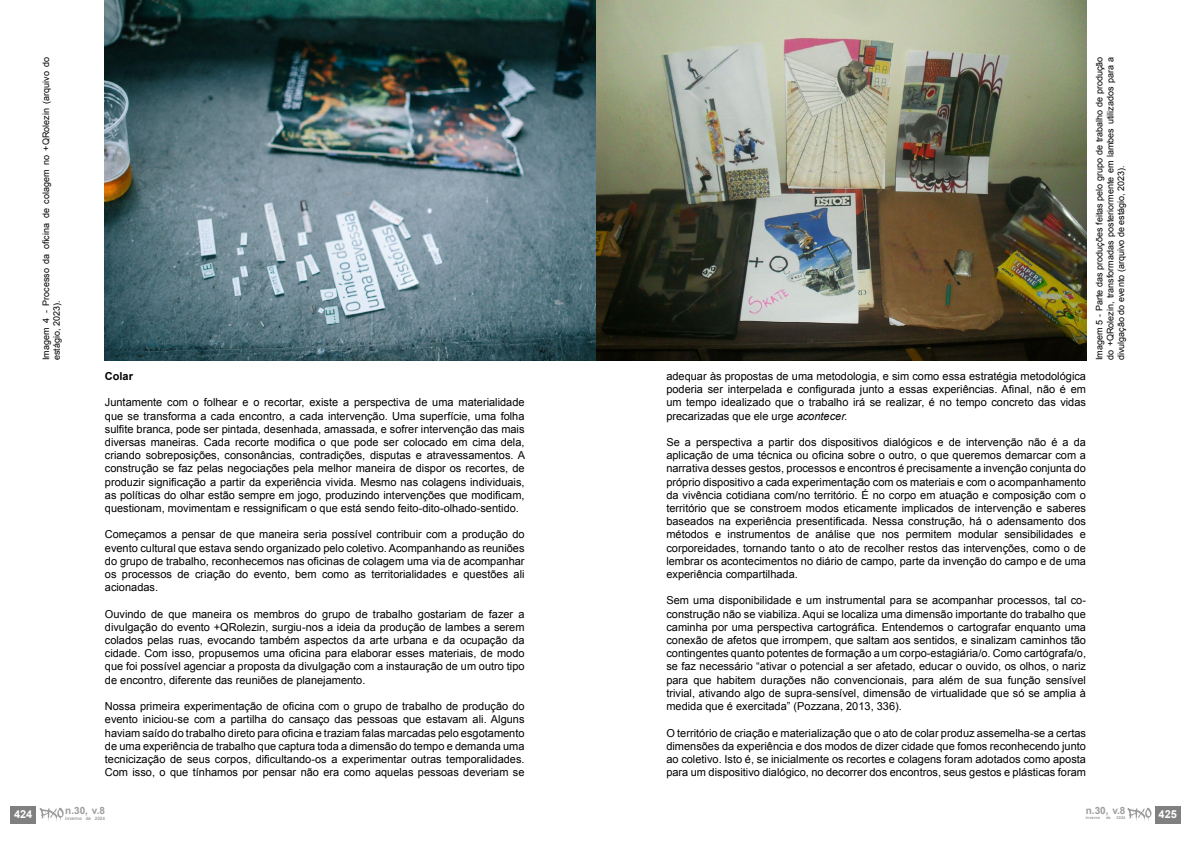
<style>
.page{position:relative;width:1191px;height:842px;background:#fff}
.page>*{position:absolute;margin:0;border:0;box-sizing:border-box;transform-origin:0 0}
.t1{font:11px/13.2px "Arial";color:#000;text-align:justify}
.t2{font:700 11px "Arial";color:#fff}
.t3{font:700 11px "Arial";color:#000}
.t4{font:700 10px "Arial";color:#9d9d9c}
.t5{font:9px/10.8px "Arial";color:#000;text-align:justify}
.t6{font:700 4.6px "Arial";color:#9d9d9c}
.t7{font:700 4px "Arial";color:#9d9d9c}
.s1{font-style:italic}
</style>
<div class="page">
<img style="left:105px;top:0;width:981px;height:360px">
<div style="left:11px;top:806px;width:25px;height:17px;background:#808080"></div>
<svg style="left:40px;top:808px;width:24px;height:13px"></svg>
<div style="left:1155px;top:806px;width:25px;height:17px;background:#808080"></div>
<svg style="left:1127px;top:808px;width:24px;height:13px"></svg>
<p class="t5" style="left:41px;top:360px;width:305px;rotate:-90deg">Imagem 4 - Processo da oficina de colagem no +QRolezin (arquivo do estágio, 2023).</p>
<p class="t3" style="left:105px;top:369px;width:30px">Colar</p>
<p class="t1" style="left:105px;top:396px;width:422px">Juntamente com o folhear e o recortar, existe a perspectiva de uma materialidade que se transforma a cada encontro, a cada intervenção. Uma superfície, uma folha sulfite branca, pode ser pintada, desenhada, amassada, e sofrer intervenção das mais diversas maneiras. Cada recorte modifica o que pode ser colocado em cima dela, criando sobreposições, consonâncias, contradições, disputas e atravessamentos. A construção se faz pelas negociações pela melhor maneira de dispor os recortes, de produzir significação a partir da experiência vivida. Mesmo nas colagens individuais, as políticas do olhar estão sempre em jogo, produzindo intervenções que modificam, questionam, movimentam e ressignificam o que está sendo feito-dito-olhado-sentido.</p>
<p class="t1" style="left:105px;top:528px;width:421px">Começamos a pensar de que maneira seria possível contribuir com a produção do evento cultural que estava sendo organizado pelo coletivo. Acompanhando as reuniões do grupo de trabalho, reconhecemos nas oficinas de colagem uma via de acompanhar os processos de criação do evento, bem como as territorialidades e questões ali acionadas.</p>
<p class="t1" style="left:105px;top:607px;width:421px">Ouvindo de que maneira os membros do grupo de trabalho gostariam de fazer a divulgação do evento +QRolezin, surgiu-nos a ideia da produção de lambes a serem colados pelas ruas, evocando também aspectos da arte urbana e da ocupação da cidade. Com isso, propusemos uma oficina para elaborar esses materiais, de modo que foi possível agenciar a proposta da divulgação com a instauração de um outro tipo de encontro, diferente das reuniões de planejamento.</p>
<p class="t1" style="left:105px;top:700px;width:421px">Nossa primeira experimentação de oficina com o grupo de trabalho de produção do evento iniciou-se com a partilha do cansaço das pessoas que estavam ali. Alguns haviam saído do trabalho direto para oficina e traziam falas marcadas pelo esgotamento de uma experiência de trabalho que captura toda a dimensão do tempo e demanda uma tecnicização de seus corpos, dificultando-os a experimentar outras temporalidades.<br>Com isso, o que tínhamos por pensar não era como aquelas pessoas deveriam se</p>
<p class="t2" style="left:14px;top:807px;width:20px">424</p>
<p class="t4" style="left:65px;top:804px;width:41px">n.30, v.8</p>
<p class="t6" style="left:65px;top:815px;width:41px">inverno de 2024</p>
<p class="t1" style="left:666px;top:370px;width:421px">adequar às propostas de uma metodologia, e sim como essa estratégia metodológica poderia ser interpelada e configurada junto a essas experiências. Afinal, não é em um tempo idealizado que o trabalho irá se realizar, é no tempo concreto das vidas precarizadas que ele urge <span class="s1">acontecer.</span></p>
<p class="t1" style="left:666px;top:436px;width:421px">Se a perspectiva a partir dos dispositivos dialógicos e de intervenção não é a da aplicação de uma técnica ou oficina sobre o outro, o que queremos demarcar com a narrativa desses gestos, processos e encontros é precisamente a invenção conjunta do próprio dispositivo a cada experimentação com os materiais e com o acompanhamento da vivência cotidiana com/no território. É no corpo em atuação e composição com o território que se constroem modos eticamente implicados de intervenção e saberes baseados na experiência presentificada. Nessa construção, há o adensamento dos métodos e instrumentos de análise que nos permitem modular sensibilidades e corporeidades, tornando tanto o ato de recolher restos das intervenções, como o de lembrar os acontecimentos no diário de campo, parte da invenção do campo e de uma experiência compartilhada.</p>
<p class="t1" style="left:666px;top:594px;width:421px">Sem uma disponibilidade e um instrumental para se acompanhar processos, tal co&shy;construção não se viabiliza. Aqui se localiza uma dimensão importante do trabalho que caminha por uma perspectiva cartográfica. Entendemos o cartografar enquanto uma conexão de afetos que irrompem, que saltam aos sentidos, e sinalizam caminhos tão contingentes quanto potentes de formação a um corpo-estagiária/o. Como cartógrafa/o, se faz necessário “ativar o potencial a ser afetado, educar o ouvido, os olhos, o nariz para que habitem durações não convencionais, para além de sua função sensível trivial, ativando algo de supra-sensível, dimensão de virtualidade que só se amplia à medida que é exercitada” (Pozzana, 2013, 336).</p>
<p class="t1" style="left:666px;top:726px;width:421px">O território de criação e materialização que o ato de colar produz assemelha-se a certas dimensões da experiência e dos modos de dizer cidade que fomos reconhecendo junto ao coletivo. Isto é, se inicialmente os recortes e colagens foram adotados como aposta para um dispositivo dialógico, no decorrer dos encontros, seus gestos e plásticas foram</p>
<p class="t5" style="left:1094px;top:360px;width:305px;rotate:-90deg">Imagem 5 - Parte das produções feitas pelo grupo de trabalho de produção do +QRolezin, transformadas posteriormente em lambes utilizados para a divulgação do evento (arquivo de estágio, 2023).</p>
<p class="t4" style="left:1085px;top:804px;width:41px">n.30, v.8</p>
<p class="t7" style="left:1085px;top:815px;width:16px">inverno</p>
<p class="t7" style="left:1106px;top:815px;width:6px">de</p>
<p class="t7" style="left:1116px;top:815px;width:10px">2024</p>
<p class="t2" style="left:1158px;top:807px;width:20px">425</p>
</div>
